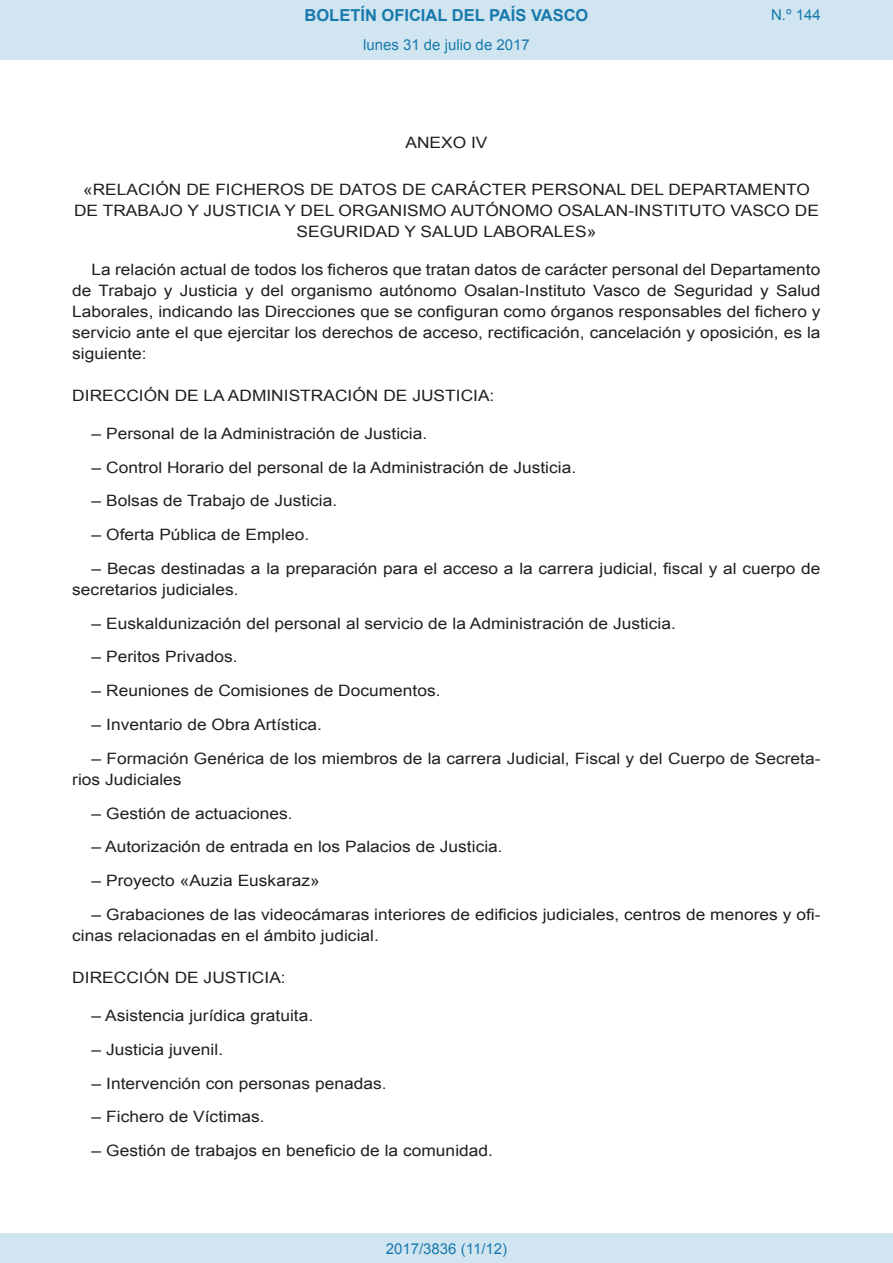
<style>
.page{position:relative;width:893px;height:1263px;background:#fff}
.page>*{position:absolute;margin:0;border:0;box-sizing:border-box;transform-origin:0 0}
.t1{font:700 16.5px "Arial";color:#1879ad}
.BOPVDetalle{font:15.6px/21px "Arial";color:#231f20;scale:1.11 1}
.BOPVClave{font:15.6px/21px "Arial";color:#231f20;text-align:center;scale:1.11 1}
.BOPVDisposicion{font:15.6px "Arial";color:#231f20;scale:1.11 1}
.Paginacion_Centro{font:15px "Arial";color:#1879ad}
</style>
<div class="page">
<div style="left:0;top:0;width:893px;height:60px;background:#d0e5f0"></div>
<div style="left:0;top:1233px;width:893px;height:30px;background:#d0e5f0"></div>
<p class="t1" style="left:305px;top:4px;width:285px">BOLETÍN OFICIAL DEL PAÍS VASCO</p>
<p class="Paginacion_Centro" style="left:363px;top:35px;width:168px">lunes 31 de julio de 2017</p>
<p class="Paginacion_Centro" style="left:771px;top:5px;width:51px">N.º 144</p>
<p class="BOPVClave" style="left:405px;top:132px;width:75px">ANEXO IV</p>
<p class="BOPVClave" style="left:74px;top:179px;width:672px">«RELACIÓN DE FICHEROS DE DATOS DE CARÁCTER PERSONAL DEL DEPARTAMENTO<br>DE TRABAJO Y JUSTICIA Y DEL ORGANISMO AUTÓNOMO OSALAN-INSTITUTO VASCO DE<br>SEGURIDAD Y SALUD LABORALES»</p>
<p class="BOPVDetalle" style="left:72px;top:259px;width:676px;text-align:justify;text-indent:19px">La relación actual de todos los ficheros que tratan datos de carácter personal del Departamento de Trabajo y Justicia y del organismo autónomo Osalan-Instituto Vasco de Seguridad y Salud Laborales, indicando las Direcciones que se configuran como órganos responsables del fichero y servicio ante el que ejercitar los derechos de acceso, rectificación, cancelación y oposición, es la siguiente:</p>
<p class="BOPVDisposicion" style="left:72px;top:385px;width:382px">DIRECCIÓN DE LA ADMINISTRACIÓN DE JUSTICIA:</p>
<p class="BOPVDetalle" style="left:92px;top:423px;width:304px">– Personal de la Administración de Justicia.</p>
<p class="BOPVDetalle" style="left:92px;top:457px;width:438px">– Control Horario del personal de la Administración de Justicia.</p>
<p class="BOPVDetalle" style="left:92px;top:491px;width:223px">– Bolsas de Trabajo de Justicia.</p>
<p class="BOPVDetalle" style="left:92px;top:524px;width:198px">– Oferta Pública de Empleo.</p>
<p class="BOPVDetalle" style="left:72px;top:558px;width:676px;text-indent:19px">– Becas destinadas a la preparación para el acceso a la carrera judicial, fiscal y al cuerpo de secretarios judiciales.</p>
<p class="BOPVDetalle" style="left:92px;top:613px;width:528px">– Euskaldunización del personal al servicio de la Administración de Justicia.</p>
<p class="BOPVDetalle" style="left:92px;top:647px;width:133px">– Peritos Privados.</p>
<p class="BOPVDetalle" style="left:92px;top:680px;width:316px">– Reuniones de Comisiones de Documentos.</p>
<p class="BOPVDetalle" style="left:92px;top:714px;width:209px">– Inventario de Obra Artística.</p>
<p class="BOPVDetalle" style="left:72px;top:748px;width:676px;text-indent:19px">– Formación Genérica de los miembros de la carrera Judicial, Fiscal y del Cuerpo de Secreta&shy;rios Judiciales</p>
<p class="BOPVDetalle" style="left:92px;top:803px;width:183px">– Gestión de actuaciones.</p>
<p class="BOPVDetalle" style="left:92px;top:836px;width:372px">– Autorización de entrada en los Palacios de Justicia.</p>
<p class="BOPVDetalle" style="left:92px;top:870px;width:207px">– Proyecto «Auzia Euskaraz»</p>
<p class="BOPVDetalle" style="left:72px;top:904px;width:676px;text-indent:19px">– Grabaciones de las videocámaras interiores de edificios judiciales, centros de menores y ofi&shy;cinas relacionadas en el ámbito judicial.</p>
<p class="BOPVDisposicion" style="left:72px;top:967px;width:194px">DIRECCIÓN DE JUSTICIA:</p>
<p class="BOPVDetalle" style="left:92px;top:1005px;width:201px">– Asistencia jurídica gratuita.</p>
<p class="BOPVDetalle" style="left:92px;top:1039px;width:120px">– Justicia juvenil.</p>
<p class="BOPVDetalle" style="left:92px;top:1073px;width:267px">– Intervención con personas penadas.</p>
<p class="BOPVDetalle" style="left:92px;top:1106px;width:157px">– Fichero de Víctimas.</p>
<p class="BOPVDetalle" style="left:92px;top:1140px;width:363px">– Gestión de trabajos en beneficio de la comunidad.</p>
<p class="Paginacion_Centro" style="left:386px;top:1238px;width:123px">2017/3836 (11/12)</p>
</div>
